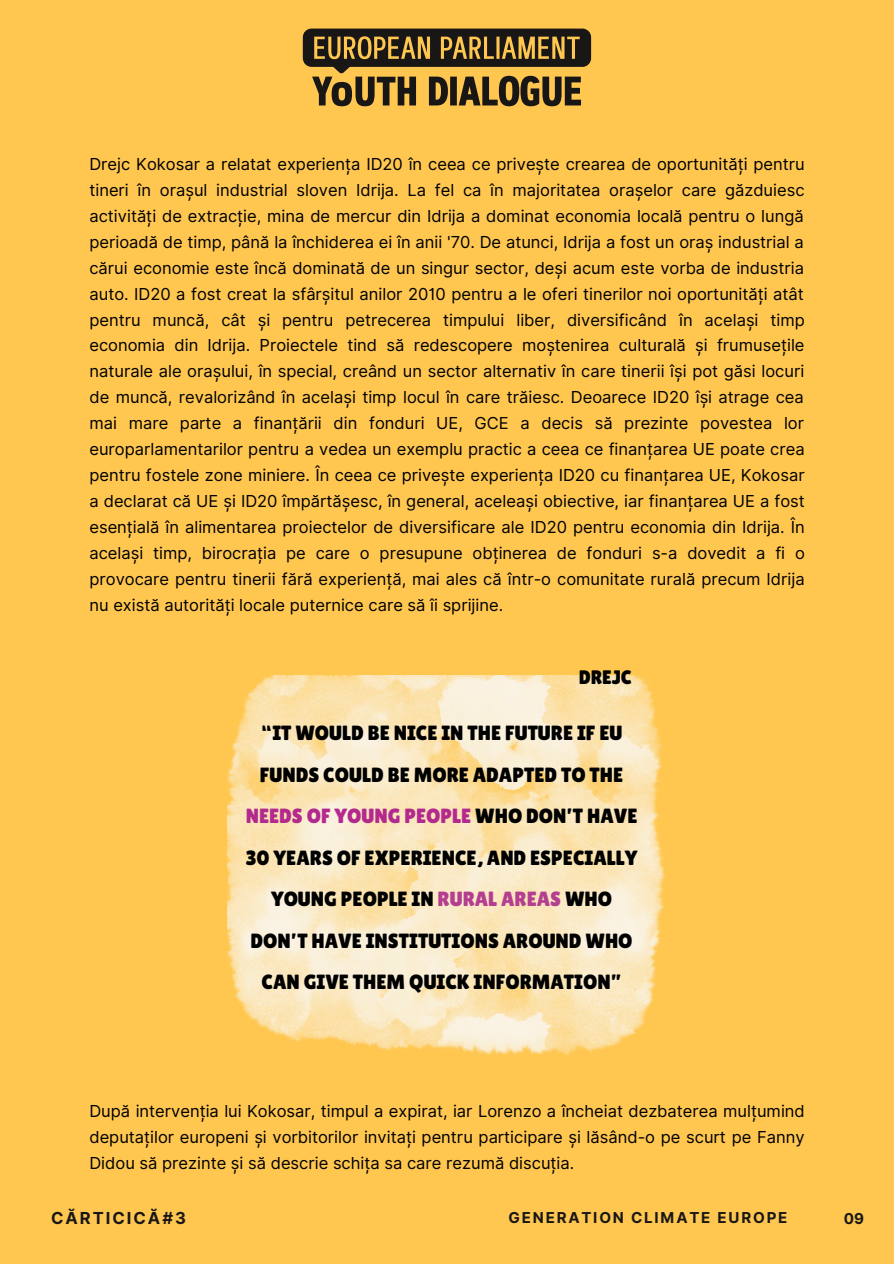
<style>
.page{position:relative;width:894px;height:1264px;background:#fff}
.page>*{position:absolute;margin:0;border:0;box-sizing:border-box;transform-origin:0 0}
.t1{font:20.55px/41.4px "Lilita One";color:#000;text-align:center}
.t2{font:19.5px "Lilita One";color:#000}
.t3{font:16.5px/26px "Inter";color:#000;text-align:justify}
.t4{font:700 16.5px "Inter";letter-spacing:.12em;color:#191716}
.t5{font:700 15px "Inter";letter-spacing:.12em;color:#191716}
.s1{color:#b3298d}
.s2{color:#b43e8f}
</style>
<div class="page">
<div style="left:0;top:0;width:893px;height:1263px;background:#ffc750"></div>
<svg style="left:303px;top:29px;width:288px;height:77px"></svg>
<img style="left:227px;top:675px;width:439px;height:380px">
<p class="t3" style="left:89px;top:151px;width:716px">Drejc Kokosar a relatat experiența ID20 în ceea ce privește crearea de oportunități pentru tineri în orașul industrial sloven Idrija. La fel ca în majoritatea orașelor care găzduiesc activități de extracție, mina de mercur din Idrija a dominat economia locală pentru o lungă perioadă de timp, până la închiderea ei în anii '70. De atunci, Idrija a fost un oraș industrial a cărui economie este încă dominată de un singur sector, deși acum este vorba de industria auto. ID20 a fost creat la sfârșitul anilor 2010 pentru a le oferi tinerilor noi oportunități atât pentru muncă, cât și pentru petrecerea timpului liber, diversificând în același timp economia din Idrija. Proiectele tind să redescopere moștenirea culturală și frumusețile naturale ale orașului, în special, creând un sector alternativ în care tinerii își pot găsi locuri de muncă, revalorizând în același timp locul în care trăiesc. Deoarece ID20 își atrage cea mai mare parte a finanțării din fonduri UE, GCE a decis să prezinte povestea lor europarlamentarilor pentru a vedea un exemplu practic a ceea ce finanțarea UE poate crea pentru fostele zone miniere. În ceea ce privește experiența ID20 cu finanțarea UE, Kokosar a declarat că UE și ID20 împărtășesc, în general, aceleași obiective, iar finanțarea UE a fost esențială în alimentarea proiectelor de diversificare ale ID20 pentru economia din Idrija. În același timp, birocrația pe care o presupune obținerea de fonduri s-a dovedit a fi o provocare pentru tinerii fără experiență, mai ales că într-o comunitate rurală precum Idrija nu există autorități locale puternice care să îi sprijine.</p>
<p class="t2" style="left:578px;top:666px;width:55px">DREJC</p>
<p class="t1" style="left:245px;top:712px;width:393px">“IT WOULD BE NICE IN THE FUTURE IF EU FUNDS COULD BE MORE ADAPTED TO THE <span class="s1">NEEDS OF YOUNG PEOPLE</span> WHO DON’T HAVE 30 YEARS OF EXPERIENCE, AND ESPECIALLY YOUNG PEOPLE IN <span class="s2">RURAL AREAS</span> WHO DON’T HAVE INSTITUTIONS AROUND WHO CAN GIVE THEM QUICK INFORMATION”</p>
<p class="t3" style="left:89px;top:1098px;width:716px">După intervenția lui Kokosar, timpul a expirat, iar Lorenzo a încheiat dezbaterea mulțumind deputaților europeni și vorbitorilor invitați pentru participare și lăsând-o pe scurt pe Fanny Didou să prezinte și să descrie schița sa care rezumă discuția.</p>
<p class="t4" style="left:51px;top:1208px;width:136px">CĂRTICICĂ#3</p>
<p class="t5" style="left:508px;top:1208px;width:280px">GENERATION CLIMATE EUROPE</p>
<p class="t5" style="left:843px;top:1209px;width:22px">09</p>
</div>
